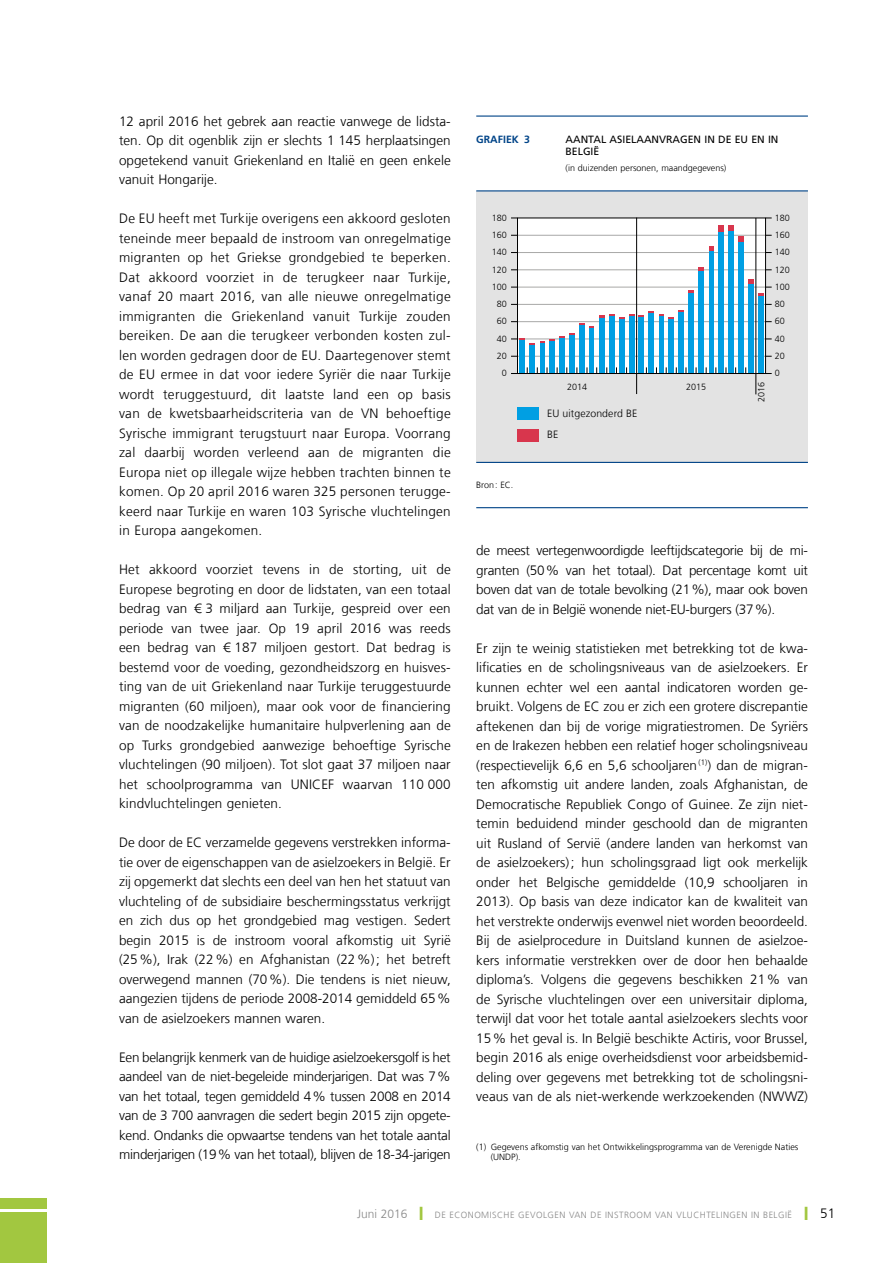
<style>
.page{position:relative;width:893px;height:1263px;background:#fff}
.page>*{position:absolute;margin:0;border:0;box-sizing:border-box;transform-origin:0 0}
.t1{font:300 13.5px/19.5px "Frutiger LT Com";color:#000;text-align:justify}
.t2{font:10.5px/12px "Frutiger LT Com";color:#000}
.t3{font:300 10.5px/21.3px "Frutiger LT Com";letter-spacing:.01em;color:#000}
.t4{font:700 10.5px "Frutiger LT Com";color:#048}
.t5{font:300 9px/9.8px "Frutiger LT Com";color:#000}
.t6{font:300 9px "Frutiger LT Com";color:#878787}
.s1{font-size:12px}
.s2{color:#a2c740}
.s3{font-size:9px;color:#878787}
</style>
<div class="page">
<div style="left:0;top:1198px;width:47px;height:11px;background:#a2c740"></div>
<div style="left:0;top:1213px;width:47px;height:50px;background:#a2c740"></div>
<div style="left:476px;top:191px;width:332px;height:271px;background:#e3e3e3"></div>
<hr style="left:476px;top:116px;width:332px;height:1px;background:#048">
<hr style="left:476px;top:190px;width:332px;height:1px;background:#048">
<hr style="left:476px;top:462px;width:332px;height:1px;background:#048">
<hr style="left:476px;top:507px;width:332px;height:1px;background:#048">
<div style="left:517px;top:218px;width:248px;height:155px;background:#fff"></div>
<hr style="left:517px;top:235px;width:249px;height:1px;background:#a8a8a7">
<hr style="left:517px;top:252px;width:249px;height:1px;background:#a8a8a7">
<hr style="left:517px;top:269px;width:249px;height:1px;background:#a8a8a7">
<hr style="left:517px;top:287px;width:249px;height:1px;background:#a8a8a7">
<hr style="left:517px;top:304px;width:249px;height:1px;background:#a8a8a7">
<hr style="left:517px;top:321px;width:249px;height:1px;background:#a8a8a7">
<hr style="left:517px;top:339px;width:249px;height:1px;background:#a8a8a7">
<hr style="left:517px;top:356px;width:249px;height:1px;background:#a8a8a7">
<div style="left:520px;top:340px;width:5px;height:33px;background:#009fe3"></div>
<div style="left:530px;top:344px;width:5px;height:29px;background:#009fe3"></div>
<hr style="left:540px;top:343px;width:4px;height:30px;background:#009fe3">
<div style="left:549px;top:341px;width:6px;height:32px;background:#009fe3"></div>
<div style="left:560px;top:337px;width:5px;height:36px;background:#009fe3"></div>
<div style="left:569px;top:335px;width:5px;height:38px;background:#009fe3"></div>
<div style="left:579px;top:325px;width:5px;height:48px;background:#009fe3"></div>
<div style="left:589px;top:327px;width:5px;height:46px;background:#009fe3"></div>
<div style="left:599px;top:317px;width:5px;height:56px;background:#009fe3"></div>
<div style="left:609px;top:316px;width:5px;height:57px;background:#009fe3"></div>
<div style="left:619px;top:319px;width:5px;height:54px;background:#009fe3"></div>
<div style="left:629px;top:316px;width:5px;height:57px;background:#009fe3"></div>
<div style="left:639px;top:316px;width:5px;height:57px;background:#009fe3"></div>
<div style="left:649px;top:312px;width:5px;height:61px;background:#009fe3"></div>
<div style="left:659px;top:316px;width:5px;height:57px;background:#009fe3"></div>
<div style="left:669px;top:319px;width:5px;height:54px;background:#009fe3"></div>
<div style="left:679px;top:312px;width:5px;height:61px;background:#009fe3"></div>
<svg style="left:579px;top:310px;width:105px;height:17px"></svg>
<div style="left:688px;top:293px;width:5px;height:80px;background:#009fe3"></div>
<div style="left:699px;top:271px;width:5px;height:102px;background:#009fe3"></div>
<svg style="left:699px;top:268px;width:5px;height:3px"></svg>
<hr style="left:709px;top:251px;width:4px;height:122px;background:#009fe3">
<div style="left:718px;top:232px;width:5px;height:141px;background:#009fe3"></div>
<div style="left:728px;top:230px;width:5px;height:143px;background:#009fe3"></div>
<div style="left:738px;top:241px;width:5px;height:132px;background:#009fe3"></div>
<svg style="left:709px;top:225px;width:34px;height:26px"></svg>
<div style="left:748px;top:284px;width:5px;height:89px;background:#009fe3"></div>
<div style="left:758px;top:296px;width:5px;height:77px;background:#009fe3"></div>
<svg style="left:748px;top:280px;width:24px;height:16px"></svg>
<svg style="left:511px;top:333px;width:63px;height:11px"></svg>
<hr style="left:636px;top:218px;width:1px;height:176px;background:#000">
<div style="left:517px;top:408px;width:22px;height:12px;background:#009fe3"></div>
<div style="left:517px;top:429px;width:22px;height:13px;background:#d8364d"></div>
<hr style="left:755px;top:218px;width:1px;height:176px;background:#000">
<div style="left:517px;top:218px;width:249px;height:156px;border:1px solid #000"></div>
<p class="t1" style="left:119px;top:111px;width:333px">12 april 2016 het gebrek aan reactie vanwege de lidsta&shy;ten. Op dit ogenblik zijn er slechts 1 145 herplaatsingen opgetekend vanuit Griekenland en Italië en geen enkele vanuit Hongarije.</p>
<p class="t1" style="left:119px;top:209px;width:333px">De EU heeft met Turkije overigens een akkoord gesloten teneinde meer bepaald de instroom van onregelmatige migranten op het Griekse grondgebied te beperken.<br>Dat akkoord voorziet in de terugkeer naar Turkije, vanaf 20 maart 2016, van alle nieuwe onregelmatige immigranten die Griekenland vanuit Turkije zouden bereiken. De aan die terugkeer verbonden kosten zul&shy;len worden gedragen door de EU. Daartegenover stemt de EU ermee in dat voor iedere Syriër die naar Turkije wordt teruggestuurd, dit laatste land een op basis van de kwetsbaarheidscriteria van de VN behoeftige Syrische immigrant terugstuurt naar Europa. Voorrang zal daarbij worden verleend aan de migranten die Europa niet op illegale wijze hebben trachten binnen te komen. Op 20 april 2016 waren 325 personen terugge&shy;keerd naar Turkije en waren 103 Syrische vluchtelingen in Europa aangekomen.</p>
<p class="t1" style="left:119px;top:560px;width:333px">Het akkoord voorziet tevens in de storting, uit de Europese begroting en door de lidstaten, van een totaal bedrag van € 3 miljard aan Turkije, gespreid over een periode van twee jaar. Op 19 april 2016 was reeds een bedrag van € 187 miljoen gestort. Dat bedrag is bestemd voor de voeding, gezondheidszorg en huisves&shy;ting van de uit Griekenland naar Turkije teruggestuurde migranten (60 miljoen), maar ook voor de financiering van de noodzakelijke humanitaire hulpverlening aan de op Turks grondgebied aanwezige behoeftige Syrische vluchtelingen (90 miljoen). Tot slot gaat 37 miljoen naar het schoolprogramma van UNICEF waarvan 110 000 kindvluchtelingen genieten.</p>
<p class="t1" style="left:119px;top:833px;width:333px">De door de EC verzamelde gegevens verstrekken informa&shy;tie over de eigenschappen van de asielzoekers in België. Er zij opgemerkt dat slechts een deel van hen het statuut van vluchteling of de subsidiaire beschermingsstatus verkrijgt en zich dus op het grondgebied mag vestigen. Sedert begin 2015 is de instroom vooral afkomstig uit Syrië (25%), Irak (22%) en Afghanistan (22%); het betreft overwegend mannen (70%). Die tendens is niet nieuw, aangezien tijdens de periode 2008-2014 gemiddeld 65% van de asielzoekers mannen waren.</p>
<p class="t1" style="left:119px;top:1047px;width:333px">Een belangrijk kenmerk van de huidige asielzoekersgolf is het aandeel van de niet-begeleide minderjarigen. Dat was 7% van het totaal, tegen gemiddeld 4% tussen 2008 en 2014 van de 3 700 aanvragen die sedert begin 2015 zijn opgete&shy;kend. Ondanks die opwaartse tendens van het totale aantal minderjarigen (19% van het totaal), blijven de 18-34-jarigen</p>
<p class="t4" style="left:476px;top:133px;width:55px">GRAFIEK 3</p>
<p class="t2" style="left:566px;top:133px;width:214px">AANTAL ASIELAANVRAGEN IN DE EU EN IN<br>BELGIË</p>
<p class="t5" style="left:566px;top:163px;width:162px">(in duizenden personen, maandgegevens)</p>
<p class="t5" style="left:492px;top:213px;width:17px">180</p>
<p class="t5" style="left:775px;top:213px;width:17px">180</p>
<p class="t5" style="left:492px;top:230px;width:17px">160</p>
<p class="t5" style="left:775px;top:230px;width:17px">160</p>
<p class="t5" style="left:492px;top:247px;width:17px">140</p>
<p class="t5" style="left:775px;top:247px;width:17px">140</p>
<p class="t5" style="left:492px;top:264px;width:17px">120</p>
<p class="t5" style="left:775px;top:264px;width:17px">120</p>
<p class="t5" style="left:492px;top:282px;width:17px">100</p>
<p class="t5" style="left:775px;top:282px;width:17px">100</p>
<p class="t5" style="left:497px;top:299px;width:12px">80</p>
<p class="t5" style="left:775px;top:299px;width:12px">80</p>
<p class="t5" style="left:497px;top:316px;width:12px">60</p>
<p class="t5" style="left:775px;top:316px;width:12px">60</p>
<p class="t5" style="left:497px;top:334px;width:12px">40</p>
<p class="t5" style="left:775px;top:334px;width:12px">40</p>
<p class="t5" style="left:497px;top:351px;width:12px">20</p>
<p class="t5" style="left:775px;top:351px;width:12px">20</p>
<p class="t5" style="left:502px;top:368px;width:7px">0</p>
<p class="t5" style="left:775px;top:368px;width:7px">0</p>
<p class="t5" style="left:567px;top:382px;width:22px">2014</p>
<p class="t5" style="left:686px;top:382px;width:22px">2015</p>
<p class="t5" style="left:756px;top:402px;width:22px;rotate:-90deg">2016</p>
<p class="t3" style="left:547px;top:403px;width:92px">EU uitgezonderd BE<br>BE</p>
<p class="t5" style="left:476px;top:480px;width:39px">Bron: EC.</p>
<p class="t1" style="left:476px;top:540px;width:333px">de meest vertegenwoordigde leeftijdscategorie bij de mi&shy;granten (50% van het totaal). Dat percentage komt uit boven dat van de totale bevolking (21%), maar ook boven dat van de in België wonende niet-EU-burgers (37%).</p>
<p class="t1" style="left:476px;top:638px;width:333px">Er zijn te weinig statistieken met betrekking tot de kwa&shy;lificaties en de scholingsniveaus van de asielzoekers. Er kunnen echter wel een aantal indicatoren worden ge&shy;bruikt. Volgens de EC zou er zich een grotere discrepantie aftekenen dan bij de vorige migratiestromen. De Syriërs en de Irakezen hebben een relatief hoger scholingsniveau (respectievelijk 6,6 en 5,6 schooljaren <sup>(1)</sup>) dan de migran&shy;ten afkomstig uit andere landen, zoals Afghanistan, de Democratische Republiek Congo of Guinee. Ze zijn niet&shy;temin beduidend minder geschoold dan de migranten uit Rusland of Servië (andere landen van herkomst van de asielzoekers); hun scholingsgraad ligt ook merkelijk onder het Belgische gemiddelde (10,9 schooljaren in 2013). Op basis van deze indicator kan de kwaliteit van het verstrekte onderwijs evenwel niet worden beoordeeld.<br>Bij de asielprocedure in Duitsland kunnen de asielzoe&shy;kers informatie verstrekken over de door hen behaalde diploma’s. Volgens die gegevens beschikken 21% van de Syrische vluchtelingen over een universitair diploma, terwijl dat voor het totale aantal asielzoekers slechts voor 15% het geval is. In België beschikte Actiris, voor Brussel, begin 2016 als enige overheidsdienst voor arbeidsbemid&shy;deling over gegevens met betrekking tot de scholingsni&shy;veaus van de als niet-werkende werkzoekenden (NWWZ)</p>
<p class="t5" style="left:491px;top:1142px;width:309px;text-indent:-14px">(1) Gegevens afkomstig van het Ontwikkelingsprogramma van de Verenigde Naties (UNDP).</p>
<p class="t6" style="left:357px;top:1209px;width:100px"><span class="s1">Juni 2016</span> <span class="s2">❙</span> De economische</p>
<p class="t6" style="left:518px;top:1209px;width:7px">gevolgen</p>
<p class="t6" style="left:569px;top:1209px;width:7px">van</p>
<p class="t6" style="left:591px;top:1209px;width:22px">de instroom</p>
<p class="t6" style="left:655px;top:1209px;width:7px">van</p>
<p class="t6" style="left:677px;top:1209px;width:7px">vluchtelingen</p>
<p class="t6" style="left:751px;top:1209px;width:23px">in Belgi</p>
<p class="t1" style="left:787px;top:1203px;width:49px"><span class="s3">ë</span><span class="s2">❙</span>51</p>
</div>
